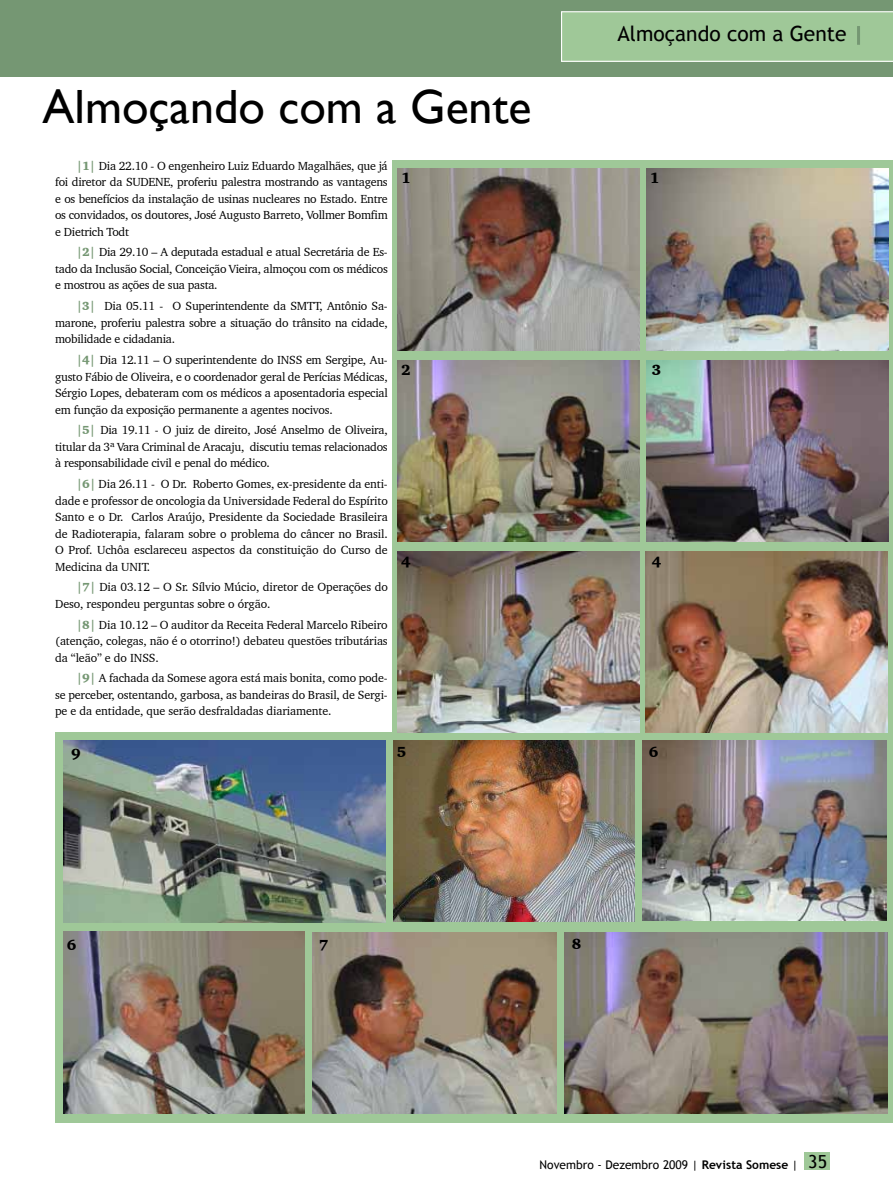
<style>
.page{position:relative;width:893px;height:1191px;background:#fff}
.page>*{position:absolute;margin:0;border:0;box-sizing:border-box;transform-origin:0 0}
.t1{font:48px "Gill Sans";color:#000}
.t2{font:21px "Trebuchet MS";color:#000}
.t3{font:900 15px "Charter BT";color:#000}
.t4{font:12px/16.5px "Charter BT";letter-spacing:-.02em;color:#000;text-align:justify}
.t5{font:12px "Trebuchet MS";color:#000}
.s1{font-weight:900;color:#759773}
.s2{font-weight:700}
.s3{font-size:18px}
</style>
<div class="page">
<div style="left:804px;top:1152px;width:25px;height:17px;background:#9fc898"></div>
<div style="left:1px;top:0;width:892px;height:76px;background:#759773"></div>
<svg style="left:561px;top:11px;width:332px;height:51px;background:#a3ca9d"></svg>
<div style="left:392px;top:161px;width:501px;height:962px;background:#9fc898"></div>
<img style="left:643px;top:740px;width:244px;height:180px">
<img style="left:647px;top:169px;width:241px;height:181px">
<img style="left:647px;top:360px;width:241px;height:181px">
<img style="left:397px;top:360px;width:242px;height:181px">
<img style="left:646px;top:551px;width:241px;height:181px">
<img style="left:397px;top:551px;width:242px;height:181px">
<img style="left:397px;top:169px;width:242px;height:181px">
<hr style="left:0;top:0;width:1px;height:33px;background:#759773">
<div style="left:55px;top:732px;width:342px;height:391px;background:#9fc898"></div>
<img style="left:565px;top:932px;width:322px;height:181px">
<img style="left:63px;top:740px;width:323px;height:183px">
<img style="left:63px;top:932px;width:242px;height:181px">
<img style="left:313px;top:932px;width:244px;height:181px">
<img style="left:393px;top:740px;width:242px;height:182px">
<h1 class="t1" style="left:43px;top:79px;width:491px">Almoçando com a Gente</h1>
<h2 class="t2" style="left:617px;top:21px;width:231px">Almoçando com a Gente</h2>
<p class="t4" style="left:55px;top:157px;width:334px;text-indent:21px"><span class="s1">|1|</span> Dia 22.10 - O engenheiro Luiz Eduardo Magalhães, que já foi diretor da SUDENE, proferiu palestra mostrando as vantagens e os benefícios da instalação de usinas nucleares no Estado. Entre os convidados, os doutores, José Augusto Barreto, Vollmer Bomfim e Dietrich Todt</p>
<p class="t4" style="left:55px;top:244px;width:334px;text-indent:21px"><span class="s1">|2|</span> Dia 29.10 – A deputada estadual e atual Secretária de Es&shy;tado da Inclusão Social, Conceição Vieira, almoçou com os médicos e mostrou as ações de sua pasta.</p>
<p class="t4" style="left:55px;top:298px;width:334px;text-indent:21px"><span class="s1">|3|</span> Dia 05.11 - O Superintendente da SMTT, Antônio Sa&shy;marone, proferiu palestra sobre a situação do trânsito na cidade, mobilidade e cidadania.</p>
<p class="t4" style="left:55px;top:351px;width:334px;text-indent:21px"><span class="s1">|4|</span> Dia 12.11 – O superintendente do INSS em Sergipe, Au&shy;gusto Fábio de Oliveira, e o coordenador geral de Perícias Médicas, Sérgio Lopes, debateram com os médicos a aposentadoria especial em função da exposição permanente a agentes nocivos.</p>
<p class="t4" style="left:55px;top:422px;width:334px;text-indent:21px"><span class="s1">|5|</span> Dia 19.11 - O juiz de direito, José Anselmo de Oliveira, titular da 3ª Vara Criminal de Aracaju, discutiu temas relacionados à responsabilidade civil e penal do médico.</p>
<p class="t4" style="left:55px;top:475px;width:334px;text-indent:21px"><span class="s1">|6|</span> Dia 26.11 - O Dr. Roberto Gomes, ex-presidente da enti&shy;dade e professor de oncologia da Universidade Federal do Espírito Santo e o Dr. Carlos Araújo, Presidente da Sociedade Brasileira de Radioterapia, falaram sobre o problema do câncer no Brasil.<br>O Prof. Uchôa esclareceu aspectos da constituição do Curso de Medicina da UNIT.</p>
<p class="t4" style="left:55px;top:579px;width:334px;text-indent:21px"><span class="s1">|7|</span> Dia 03.12 – O Sr. Sílvio Múcio, diretor de Operações do<br>Deso, respondeu perguntas sobre o órgão.</p>
<p class="t4" style="left:55px;top:616px;width:334px;text-indent:21px"><span class="s1">|8|</span> Dia 10.12 – O auditor da Receita Federal Marcelo Ribeiro (atenção, colegas, não é o otorrino!) debateu questões tributárias da “leão” e do INSS.</p>
<p class="t4" style="left:55px;top:670px;width:334px;text-indent:21px"><span class="s1">|9|</span> A fachada da Somese agora está mais bonita, como pode&shy;se perceber, ostentando, garbosa, as bandeiras do Brasil, de Sergi&shy;pe e da entidade, que serão desfraldadas diariamente.</p>
<p class="t3" style="left:401px;top:169px;width:11px">1</p>
<p class="t3" style="left:650px;top:169px;width:11px">1</p>
<p class="t3" style="left:401px;top:360px;width:11px">2</p>
<p class="t3" style="left:652px;top:360px;width:11px">3</p>
<p class="t3" style="left:401px;top:553px;width:11px">4</p>
<p class="t3" style="left:652px;top:553px;width:11px">4</p>
<p class="t3" style="left:71px;top:744px;width:11px">9</p>
<p class="t3" style="left:397px;top:743px;width:11px">5</p>
<p class="t3" style="left:649px;top:743px;width:11px">6</p>
<p class="t3" style="left:67px;top:935px;width:11px">6</p>
<p class="t3" style="left:319px;top:936px;width:11px">7</p>
<p class="t3" style="left:572px;top:934px;width:11px">8</p>
<p class="t5" style="left:540px;top:1157px;width:289px">Novembro - Dezembro 2009 | <span class="s2">Revista Somese</span> | <span class="s3">35</span></p>
</div>
